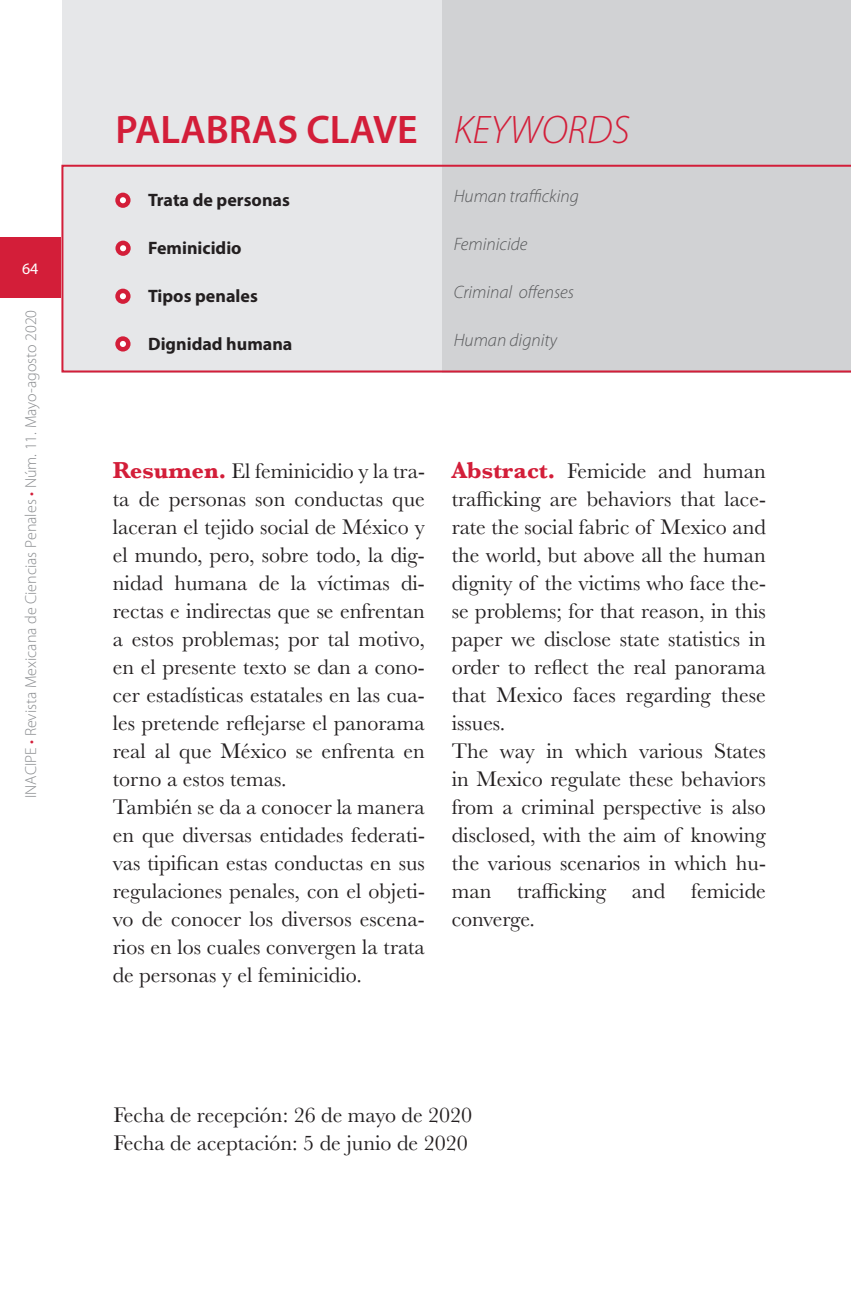
<style>
.page{position:relative;width:851px;height:1304px;background:#fff}
.page>*{position:absolute;margin:0;border:0;box-sizing:border-box;transform-origin:0 0}
.t1{font:600 40px "Myriad Pro";color:#d31e39}
.t2{font:22px/28px "Baskerville";color:#231f20}
.t3{font:italic 300 18px "Myriad Pro";color:#57585a}
.t4{font:700 18px "Myriad Pro";color:#231f20}
.t5{font:300 16px "Myriad Pro";color:#8a8c8f}
.t6{font:16px "Myriad Pro";color:#fff}
.s1{color:#d31e39}
.s2{font-weight:300;font-style:italic}
.s3{font-weight:700;font-size:24px;color:#d31e39}
</style>
<div class="page">
<div style="left:0;top:238px;width:60px;height:60px;background:#d31e39"></div>
<div style="left:441px;top:0;width:409px;height:372px;background:#d1d2d4"></div>
<div style="left:62px;top:0;width:379px;height:372px;background:#e6e7e9"></div>
<svg style="left:61px;top:165px;width:789px;height:207px"></svg>
<div style="left:115px;top:193px;width:15px;height:15px;background:#d31e39;border-radius:50%"></div>
<svg style="left:120px;top:197px;width:6px;height:6px"></svg>
<div style="left:115px;top:241px;width:16px;height:15px;background:#d31e39;border-radius:50%"></div>
<svg style="left:120px;top:245px;width:6px;height:6px"></svg>
<div style="left:115px;top:289px;width:15px;height:15px;background:#d31e39;border-radius:50%"></div>
<svg style="left:120px;top:293px;width:6px;height:6px"></svg>
<div style="left:115px;top:336px;width:15px;height:16px;background:#d31e39;border-radius:50%"></div>
<svg style="left:120px;top:341px;width:6px;height:6px"></svg>
<p class="t6" style="left:22px;top:259px;width:18px">64</p>
<p class="t5" style="left:22px;top:798px;width:490px;rotate:-90deg">INACIPE <span class="s1">•</span> Revista Mexicana de Ciencias Penales <span class="s1">•</span> Núm. 11. Mayo-agosto 2020</p>
<h1 class="t1" style="left:115px;top:105px;width:515px">PALABRAS CLAVE <span class="s2">KEYWORDS</span></h1>
<p class="t4" style="left:148px;top:188px;width:143px">Trata de personas</p>
<p class="t4" style="left:148px;top:236px;width:95px">Feminicidio</p>
<p class="t4" style="left:148px;top:284px;width:111px">Tipos penales</p>
<p class="t4" style="left:148px;top:332px;width:146px">Dignidad humana</p>
<p class="t3" style="left:453px;top:186px;width:127px">Human trafficking</p>
<p class="t3" style="left:453px;top:234px;width:75px">Feminicide</p>
<p class="t3" style="left:453px;top:282px;width:122px">Criminal offenses</p>
<p class="t3" style="left:453px;top:330px;width:105px">Human dignity</p>
<p class="t2" style="left:113px;top:457px;width:313px"><span class="s3">Resumen.</span> El feminicidio y la tra&shy;ta de personas son conductas que laceran el tejido social de México y el mundo, pero, sobre todo, la dig&shy;nidad humana de la víctimas di&shy;rectas e indirectas que se enfrentan a estos problemas; por tal motivo, en el presente texto se dan a cono&shy;cer estadísticas estatales en las cua&shy;les pretende reflejarse el panorama real al que México se enfrenta en torno a estos temas.<br>También se da a conocer la manera en que diversas entidades federati&shy;vas tipifican estas conductas en sus regulaciones penales, con el objeti&shy;vo de conocer los diversos escena&shy;rios en los cuales convergen la trata de personas y el feminicidio.</p>
<p class="t2" style="left:451px;top:457px;width:316px"><span class="s3">Abstract.</span> Femicide and human trafficking are behaviors that lace&shy;rate the social fabric of Mexico and the world, but above all the human dignity of the victims who face the&shy;se problems; for that reason, in this paper we disclose state statistics in order to reflect the real panorama that Mexico faces regarding these issues.<br>The way in which various States in Mexico regulate these behaviors from a criminal perspective is also disclosed, with the aim of knowing the various scenarios in which hu&shy;man trafficking and femicide converge.</p>
<p class="t2" style="left:113px;top:1101px;width:360px">Fecha de recepción: 26 de mayo de 2020<br>Fecha de aceptación: 5 de junio de 2020</p>
</div>
